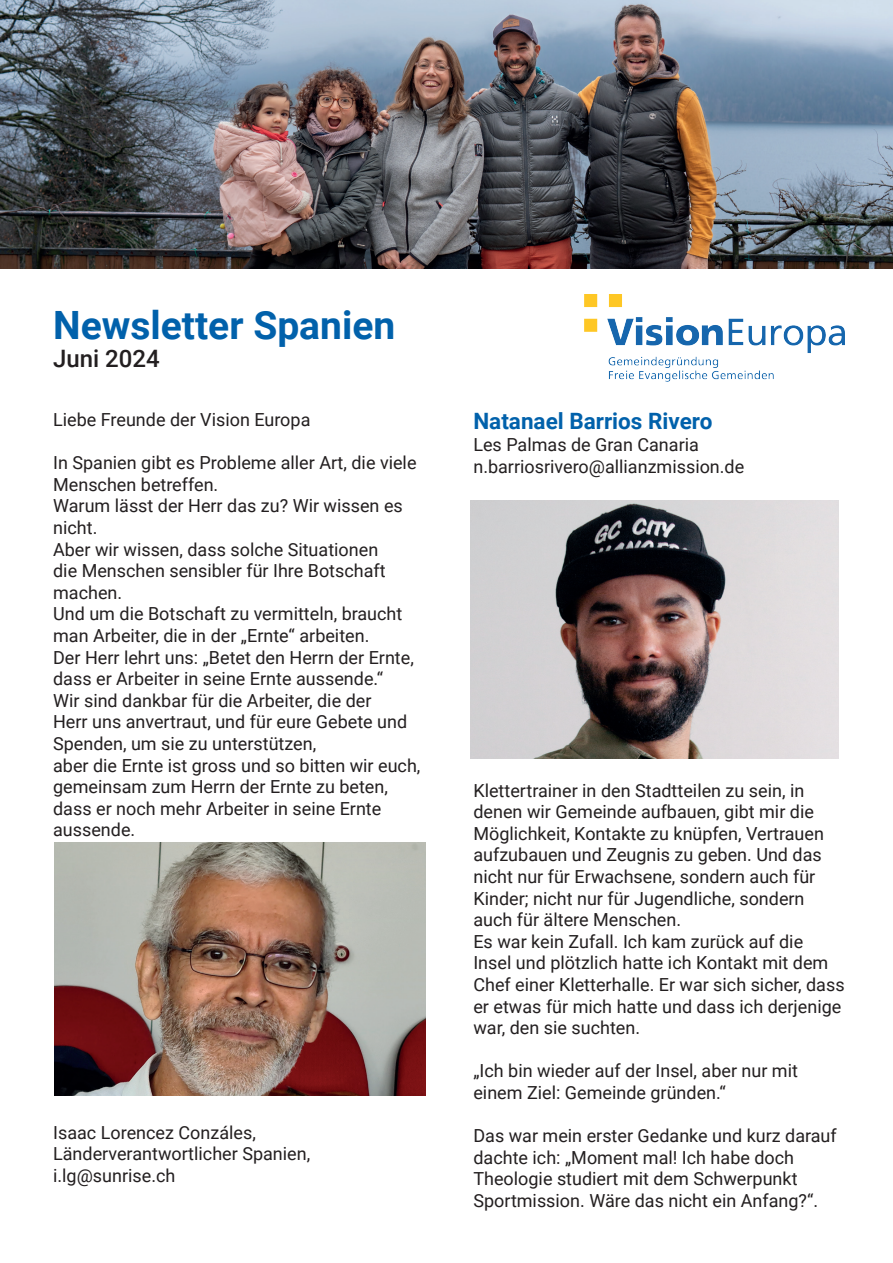
<style>
.page{position:relative;width:893px;height:1263px;background:#fff}
.page>*{position:absolute;margin:0;border:0;box-sizing:border-box;transform-origin:0 0}
.t1{font:700 39px "Roboto";color:#0161ab}
.t2{font:500 24px "Roboto";color:#231f20}
.t3{font:700 22.5px "Roboto";color:#0161ab}
.t4{font:18px/21.6px "Roboto";color:#231f20}
</style>
<div class="page">
<img style="left:0;top:0;width:893px;height:269px">
<img style="left:585px;top:294px;width:260px;height:88px">
<img style="left:54px;top:842px;width:371px;height:253px">
<img style="left:471px;top:501px;width:368px;height:257px">
<h1 class="t1" style="left:53px;top:297px;width:344px">Newsletter Spanien</h1>
<h2 class="t2" style="left:53px;top:342px;width:108px">Juni 2024</h2>
<p class="t4" style="left:53px;top:408px;width:259px">Liebe Freunde der Vision Europa</p>
<p class="t4" style="left:53px;top:451px;width:369px">In Spanien gibt es Probleme aller Art, die viele Menschen betreffen.<br>Warum lässt der Herr das zu? Wir wissen es nicht.<br>Aber wir wissen, dass solche Situationen<br>die Menschen sensibler für Ihre Botschaft machen.<br>Und um die Botschaft zu vermitteln, braucht man Arbeiter, die in der „Ernte“ arbeiten.<br>Der Herr lehrt uns: „Betet den Herrn der Ernte, dass er Arbeiter in seine Ernte aussende.“<br>Wir sind dankbar für die Arbeiter, die der<br>Herr uns anvertraut, und für eure Gebete und Spenden, um sie zu unterstützen,<br>aber die Ernte ist gross und so bitten wir euch, gemeinsam zum Herrn der Ernte zu beten, dass er noch mehr Arbeiter in seine Ernte aussende.</p>
<p class="t4" style="left:53px;top:1121px;width:259px">Isaac Lorencez Conzáles,<br>Länderverantwortlicher Spanien, i.lg@sunrise.ch</p>
<p class="t3" style="left:473px;top:406px;width:240px">Natanael Barrios Rivero</p>
<p class="t4" style="left:473px;top:433px;width:272px">Les Palmas de Gran Canaria n.barriosrivero@allianzmission.de</p>
<p class="t4" style="left:473px;top:779px;width:373px">Klettertrainer in den Stadtteilen zu sein, in denen wir Gemeinde aufbauen, gibt mir die Möglichkeit, Kontakte zu knüpfen, Vertrauen aufzubauen und Zeugnis zu geben. Und das nicht nur für Erwachsene, sondern auch für Kinder; nicht nur für Jugendliche, sondern auch für ältere Menschen.<br>Es war kein Zufall. Ich kam zurück auf die Insel und plötzlich hatte ich Kontakt mit dem Chef einer Kletterhalle. Er war sich sicher, dass er etwas für mich hatte und dass ich derjenige war, den sie suchten.</p>
<p class="t4" style="left:473px;top:1059px;width:326px">„Ich bin wieder auf der Insel, aber nur mit einem Ziel: Gemeinde gründen.“</p>
<p class="t4" style="left:473px;top:1124px;width:365px">Das war mein erster Gedanke und kurz darauf dachte ich: „Moment mal! Ich habe doch Theologie studiert mit dem Schwerpunkt Sportmission. Wäre das nicht ein Anfang?“.</p>
</div>
